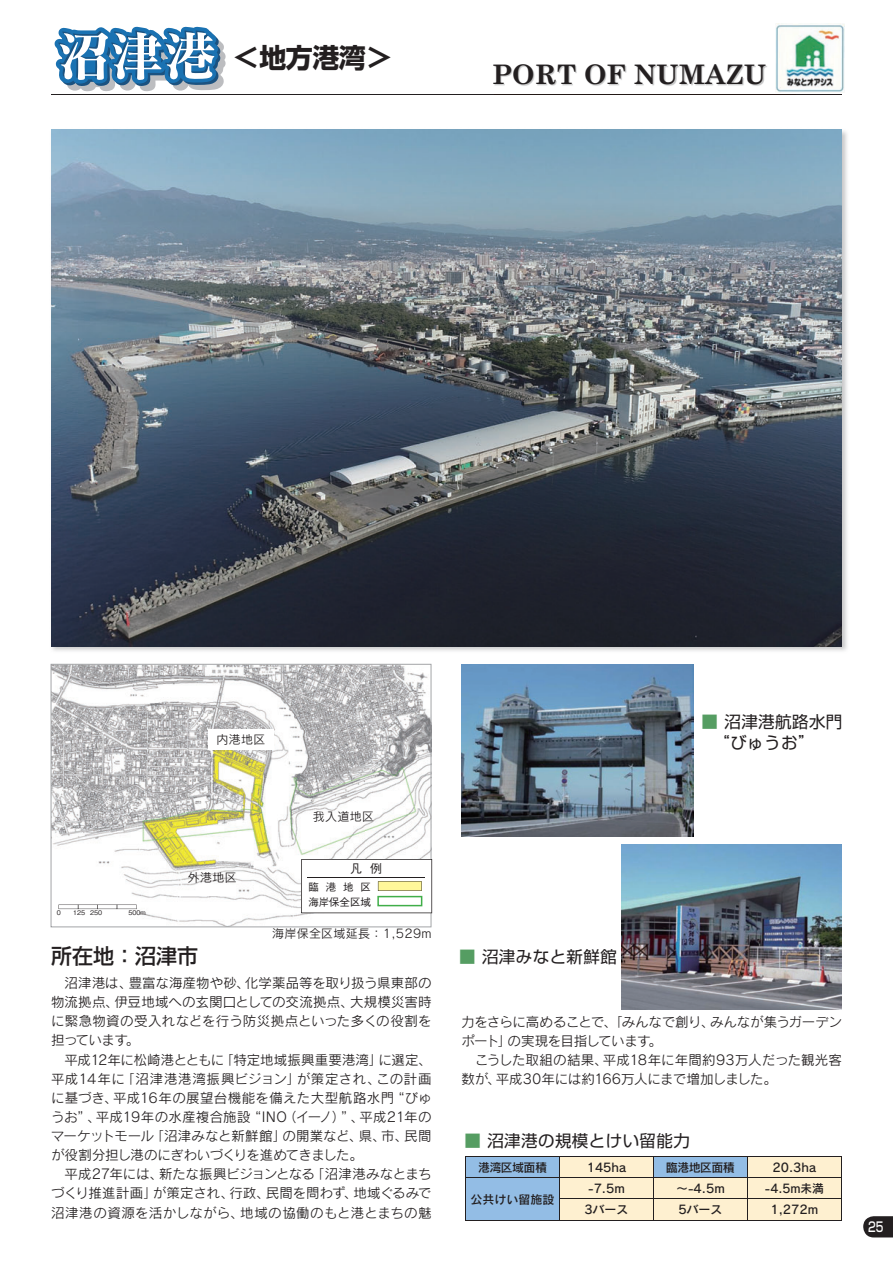
<style>
.page{position:relative;width:893px;height:1263px;background:#fff}
.page>*{position:absolute;margin:0;border:0;box-sizing:border-box;transform-origin:0 0}
.t1{font:700 27px "Century Schoolbook";color:#231f20}
.t2{font:700 27px "Shin Go Pro";color:#231f20}
.t3{font:500 21px "Shin Go Pro";color:#231f20}
.t4{font:16.5px/21.3px "Shin Go Pro";letter-spacing:.025em;color:#231f20}
.t5{font:13.5px/19.2px "Rodin Pro M";color:#231f20}
.t6{font:13.5px/19.2px "Rodin Pro M";letter-spacing:-.02em;color:#231f20}
.t7{font:500 13.5px "Shin Go Pro";color:#fff;scale:.75 1}
.t8{font:12px "Rodin Pro DB";color:#231f20}
.t9{font:12px "Rodin NTLG Pro M";letter-spacing:.025em;color:#231f20}
.t10{font:500 12px "Gothic BBB Pro";color:#231f20}
.t11{font:500 10.5px/15px "Gothic BBB Pro";letter-spacing:-.01em;color:#231f20}
.t12{font:500 6.45px "Gothic BBB Pro";color:#231f20}
.s1{color:#559d62}
</style>
<div class="page">
<svg style="left:54px;top:26px;width:172px;height:66px"></svg>
<hr style="left:51px;top:94px;width:791px;height:1px;background:#231f20">
<img style="left:494px;top:65px;width:273px;height:21px">
<img style="left:462px;top:664px;width:231px;height:173px">
<img style="left:622px;top:844px;width:220px;height:165px">
<svg style="left:51px;top:664px;width:380px;height:263px"></svg>
<img style="left:51px;top:130px;width:791px;height:516px">
<svg style="left:465px;top:1156px;width:377px;height:64px;background:#d0d4cc"></svg>
<hr style="left:465px;top:1220px;width:94px;height:1px;background:#231f20">
<hr style="left:559px;top:1220px;width:94px;height:1px;background:#231f20">
<hr style="left:653px;top:1220px;width:94px;height:1px;background:#231f20">
<hr style="left:747px;top:1220px;width:95px;height:1px;background:#231f20">
<img style="left:775px;top:23px;width:69px;height:70px">
<svg style="left:301px;top:859px;width:131px;height:54px"></svg>
<hr style="left:307px;top:877px;width:117px;height:1px;background:#231f20">
<svg style="left:58px;top:905px;width:79px;height:4px"></svg>
<div style="left:208px;top:729px;width:66px;height:21px;background:#fff"></div>
<svg style="left:863px;top:1216px;width:30px;height:21px"></svg>
<h1 class="t2" style="left:233px;top:36px;width:161px">＜地方港湾＞</h1>
<h1 class="t1" style="left:492px;top:58px;width:276px">PORT OF NUMAZU</h1>
<p class="t9" style="left:217px;top:732px;width:50px">内港地区</p>
<p class="t12" style="left:57px;top:908px;width:6px">0</p>
<p class="t12" style="left:90px;top:908px;width:14px">250</p>
<p class="t12" style="left:73px;top:908px;width:14px">125</p>
<p class="t12" style="left:128px;top:908px;width:19px">500m</p>
<p class="t9" style="left:188px;top:870px;width:50px">外港地区</p>
<h2 class="t3" style="left:51px;top:938px;width:149px">所在地：沼津市</h2>
<p class="t9" style="left:313px;top:809px;width:63px">我入道地区</p>
<p class="t10" style="left:350px;top:859px;width:33px">凡 例</p>
<p class="t11" style="left:308px;top:878px;width:64px">臨港地区海岸保全区域</p>
<p class="t9" style="left:272px;top:925px;width:161px">海岸保全区域延長：1,529m</p>
<p class="t5" style="left:51px;top:973px;width:382px">　沼津港は、豊富な海産物や砂、化学薬品等を取り扱う県東部の物流拠点、伊豆地域への玄関口としての交流拠点、大規模災害時に緊急物資の受入れなどを行う防災拠点といった多くの役割を担っています。<br>　平成12年に松崎港とともに「特定地域振興重要港湾」に選定、平成14年に「沼津港港湾振興ビジョン」が策定され、この計画に基づき、平成16年の展望台機能を備えた大型航路水門“びゅうお”、平成19年の水産複合施設“INO（イーノ）”、平成21年のマーケットモール「沼津みなと新鮮館」の開業など、県、市、民間が役割分担し港のにぎわいづくりを進めてきました。<br>　平成27年には、新たな振興ビジョンとなる「沼津港みなとまちづくり推進計画」が策定され、行政、民間を問わず、地域ぐるみで沼津港の資源を活かしながら、地域の協働のもと港とまちの魅</p>
<p class="t4" style="left:713px;top:709px;width:130px;text-indent:-12px"><span class="s1">■</span> 沼津港航路水門“びゅうお”</p>
<p class="t4" style="left:459px;top:944px;width:159px"><span class="s1">■</span> 沼津みなと新鮮館</p>
<p class="t6" style="left:461px;top:1011px;width:382px">力をさらに高めることで、「みんなで創り、みんなが集うガーデンポート」の実現を目指しています。<br>　こうした取組の結果、平成18年に年間約93万人だった観光客数が、平成30年には約166万人にまで増加しました。</p>
<p class="t4" style="left:465px;top:1128px;width:227px"><span class="s1">■</span> 沼津港の規模とけい留能力</p>
<p class="t8" style="left:478px;top:1159px;width:70px">港湾区域面積</p>
<p class="t8" style="left:587px;top:1159px;width:41px">145ha</p>
<p class="t8" style="left:666px;top:1159px;width:70px">臨港地区面積</p>
<p class="t8" style="left:773px;top:1159px;width:45px">20.3ha</p>
<p class="t8" style="left:470px;top:1191px;width:85px">公共けい留施設</p>
<p class="t8" style="left:588px;top:1180px;width:38px">-7.5m</p>
<p class="t8" style="left:676px;top:1180px;width:50px">〜-4.5m</p>
<p class="t8" style="left:765px;top:1180px;width:60px">-4.5m未満</p>
<p class="t8" style="left:584px;top:1202px;width:46px">3バース</p>
<p class="t8" style="left:678px;top:1202px;width:46px">5バース</p>
<p class="t8" style="left:770px;top:1202px;width:49px">1,272m</p>
<p class="t7" style="left:868px;top:1216px;width:22px">25</p>
</div>
